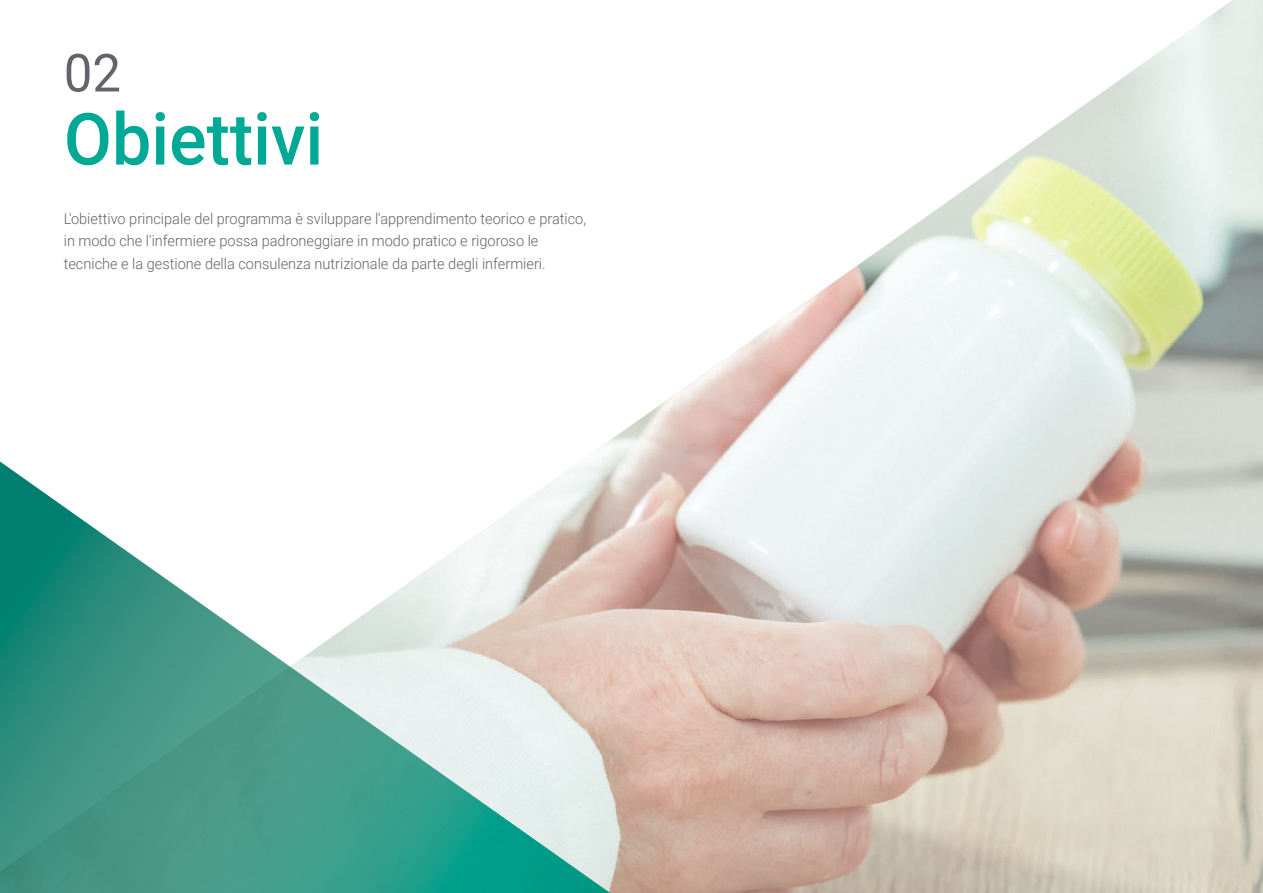
<style>
.page{position:relative;width:1263px;height:893px;background:#fff}
.page>*{position:absolute;margin:0;border:0;box-sizing:border-box;transform-origin:0 0}
.t1{font:500 72px "Roboto";color:#00a996}
.t2{font:52.5px "Roboto";color:#61646a}
.t3{font:300 15px/22.5px "Roboto";color:#61646a}
</style>
<div class="page">
<img style="left:603px;top:0;width:660px;height:893px">
<svg style="left:0;top:446px;width:640px;height:447px"></svg>
<h2 class="t2" style="left:64px;top:36px;width:59px">02</h2>
<h1 class="t1" style="left:64px;top:89px;width:261px">Obiettivi</h1>
<p class="t3" style="left:64px;top:207px;width:524px">L'obiettivo principale del programma è sviluppare l'apprendimento teorico e pratico, in modo che l'infermiere possa padroneggiare in modo pratico e rigoroso le tecniche e la gestione della consulenza nutrizionale da parte degli infermieri.</p>
</div>
